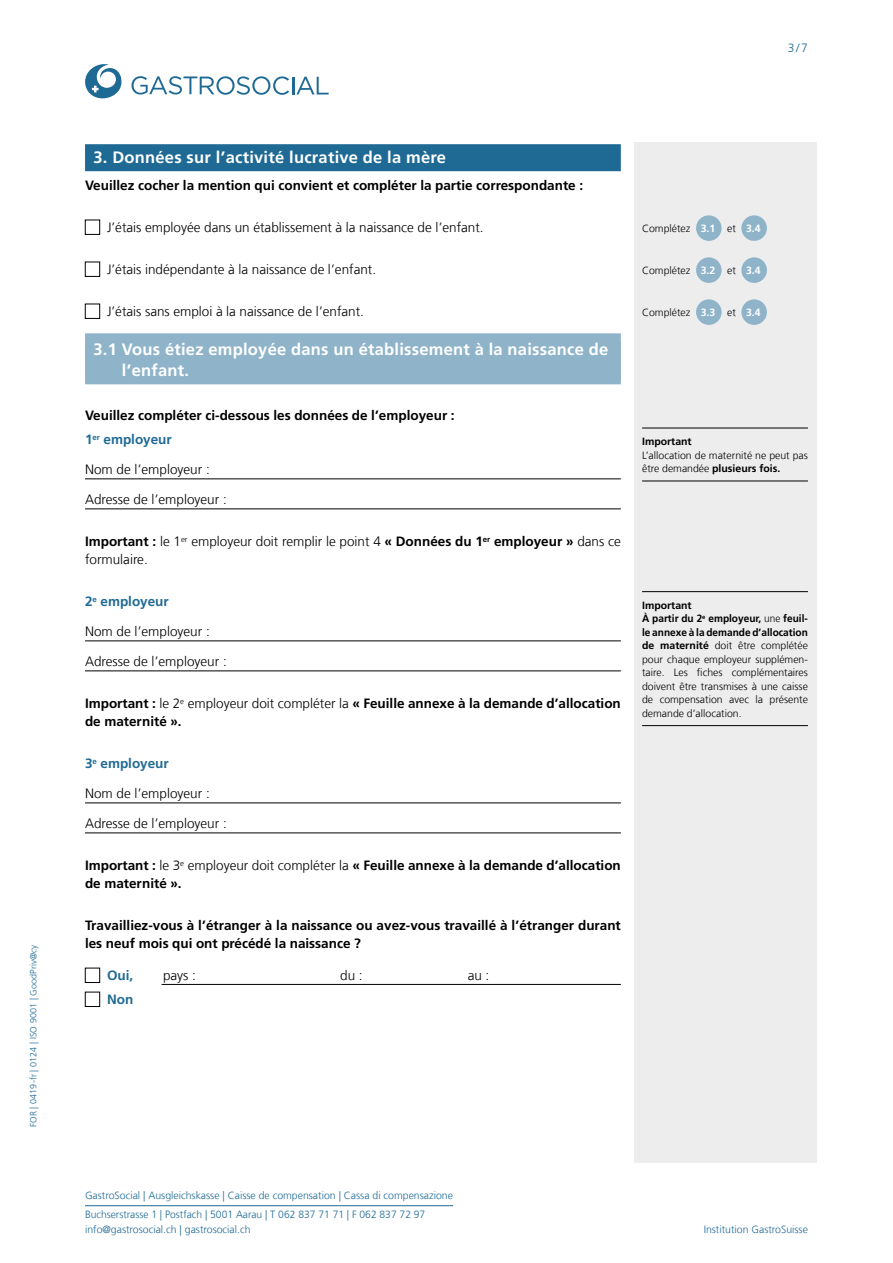
<style>
.page{position:relative;width:893px;height:1263px;background:#fff}
.page>*{position:absolute;margin:0;border:0;box-sizing:border-box;transform-origin:0 0}
.Headline_mit_Balken_2_Zeilen_50{font:700 16.5px/21px "Frutiger LT Com";letter-spacing:.015em;color:#fff}
.Headline_mit_Balken{font:700 16.5px "Frutiger LT Com";letter-spacing:.015em;color:#fff}
.Lauftext_mit_Einzug_Links_18{font:700 13.5px/18px "Frutiger LT Com";color:#000}
.Lauftext_mit_Kästchen{font:300 13.5px "Frutiger LT Com";color:#000}
.Lauftext{font:700 13.5px "Frutiger LT Com";color:#000}
.Lauftext_mit_Linie{font:300 13.5px "Frutiger LT Com";color:#000}
.Lauftext_mit_Einzug_Links_13{font:700 13.5px/18px "Frutiger LT Com";color:#000}
.Lauftext-2{font:300 13.5px/18px "Frutiger LT Com";color:#000}
.Lauftext_mit_Einzug_Links_13-2{font:700 13.5px "Frutiger LT Com";color:#1f6a95}
.Lauftext-3{font:700 13.5px "Frutiger LT Com";color:#1f6a95}
.Kästchen_mit_Linie_Einzug_13{font:300 13.5px "Frutiger LT Com";color:#000}
.Kästchen_mit_Linie_Einzug_13-2{font:700 13.5px "Frutiger LT Com";color:#1f6a95}
.Lauftext_mit_Kästchen_Einzug_13{font:700 13.5px "Frutiger LT Com";color:#1f6a95}
.t1{font:300 12px "Frutiger LT Com";color:#1f6a95}
.Hinweis{font:300 10.5px/13.5px "Frutiger LT Com";color:#000;scale:.96 1}
.t2{font:300 10.5px/19.2px "Frutiger LT Com";color:#1f6a95}
.Hinweis-2{font:300 10.5px/13.5px "Frutiger LT Com";color:#000}
.Vermerk{font:300 10.5px "Frutiger LT Com";color:#000}
.Linie_ohne_Text{font:700 10.5px "Frutiger LT Com";color:#fff}
.t3{font:300 9px "Frutiger LT Com";letter-spacing:.01em;color:#1f6a95}
.s1{font-weight:700}
.s2{font-weight:300}
</style>
<div class="page">
<svg style="left:131px;top:76px;width:198px;height:19px"></svg>
<svg style="left:85px;top:64px;width:36px;height:34px"></svg>
<hr style="left:85px;top:1205px;width:368px;height:1px;background:#1f6a95">
<div style="left:634px;top:142px;width:182px;height:1020px;background:#ededed"></div>
<div style="left:85px;top:144px;width:536px;height:27px;background:#1f6a95"></div>
<div style="left:85px;top:333px;width:536px;height:51px;background:#8fb4ca"></div>
<hr style="left:85px;top:479px;width:536px;height:1px;background:#000">
<hr style="left:85px;top:509px;width:536px;height:1px;background:#000">
<hr style="left:85px;top:641px;width:536px;height:1px;background:#000">
<hr style="left:85px;top:671px;width:536px;height:1px;background:#000">
<hr style="left:85px;top:803px;width:536px;height:1px;background:#000">
<hr style="left:85px;top:833px;width:536px;height:1px;background:#000">
<hr style="left:162px;top:984px;width:459px;height:1px;background:#000">
<div style="left:85px;top:220px;width:15px;height:15px;border:1px solid #000"></div>
<div style="left:85px;top:262px;width:15px;height:15px;border:1px solid #000"></div>
<div style="left:85px;top:304px;width:15px;height:15px;border:1px solid #000"></div>
<div style="left:85px;top:968px;width:15px;height:15px;border:1px solid #000"></div>
<div style="left:85px;top:992px;width:15px;height:15px;border:1px solid #000"></div>
<div style="left:696px;top:215px;width:26px;height:26px;background:#8fb4ca;border-radius:50%"></div>
<div style="left:741px;top:215px;width:26px;height:26px;background:#8fb4ca;border-radius:50%"></div>
<div style="left:696px;top:257px;width:26px;height:26px;background:#8fb4ca;border-radius:50%"></div>
<div style="left:741px;top:257px;width:26px;height:26px;background:#8fb4ca;border-radius:50%"></div>
<div style="left:696px;top:299px;width:26px;height:26px;background:#8fb4ca;border-radius:50%"></div>
<div style="left:741px;top:299px;width:26px;height:26px;background:#8fb4ca;border-radius:50%"></div>
<hr style="left:642px;top:428px;width:166px;height:1px;background:#000">
<hr style="left:642px;top:481px;width:166px;height:1px;background:#000">
<hr style="left:642px;top:591px;width:166px;height:1px;background:#000">
<hr style="left:642px;top:725px;width:166px;height:1px;background:#000">
<p class="t3" style="left:28px;top:1127px;width:184px;rotate:-90deg">FOR | 0419-fr | 0124 | ISO 9001 | GoodPriv@cy</p>
<p class="t1" style="left:788px;top:40px;width:22px">3/7</p>
<p class="Headline_mit_Balken" style="left:94px;top:147px;width:354px">3. Données sur l’activité lucrative de la mère</p>
<p class="Lauftext" style="left:85px;top:177px;width:500px">Veuillez cocher la mention qui convient et compléter la partie correspondante :</p>
<p class="Lauftext_mit_Kästchen" style="left:107px;top:219px;width:378px">J’étais employée dans un établissement à la naissance de l’enfant.</p>
<p class="Lauftext_mit_Kästchen" style="left:107px;top:261px;width:271px">J’étais indépendante à la naissance de l’enfant.</p>
<p class="Lauftext_mit_Kästchen" style="left:107px;top:303px;width:258px">J’étais sans emploi à la naissance de l’enfant.</p>
<p class="Headline_mit_Balken_2_Zeilen_50" style="left:122px;top:338px;width:488px;text-indent:-28px">3.1 Vous étiez employée dans un établissement à la naissance de l’enfant.</p>
<p class="Lauftext" style="left:85px;top:407px;width:371px">Veuillez compléter ci-dessous les données de l’employeur :</p>
<p class="Lauftext-3" style="left:85px;top:431px;width:88px">1<sup>er</sup> employeur</p>
<p class="Lauftext_mit_Linie" style="left:85px;top:461px;width:126px">Nom de l’employeur :</p>
<p class="Lauftext_mit_Linie" style="left:85px;top:491px;width:143px">Adresse de l’employeur :</p>
<p class="Lauftext-2" style="left:85px;top:533px;width:537px"><span class="s1">Important :</span> le 1<sup>er</sup> employeur doit remplir le point 4 <span class="s1">« Données du 1</span><sup>er</sup> <span class="s1">employeur »</span> dans ce formulaire.</p>
<p class="Lauftext_mit_Einzug_Links_13-2" style="left:85px;top:593px;width:85px">2<sup>e</sup> employeur</p>
<p class="Lauftext_mit_Linie" style="left:85px;top:623px;width:126px">Nom de l’employeur :</p>
<p class="Lauftext_mit_Linie" style="left:85px;top:653px;width:143px">Adresse de l’employeur :</p>
<p class="Lauftext_mit_Einzug_Links_18" style="left:85px;top:695px;width:537px">Important : <span class="s2">le 2</span><sup>e</sup> <span class="s2">employeur doit compléter la</span> « Feuille annexe à la demande d’allocation de maternité ».</p>
<p class="Lauftext_mit_Einzug_Links_13-2" style="left:85px;top:755px;width:85px">3<sup>e</sup> employeur</p>
<p class="Lauftext_mit_Linie" style="left:85px;top:785px;width:126px">Nom de l’employeur :</p>
<p class="Lauftext_mit_Linie" style="left:85px;top:815px;width:143px">Adresse de l’employeur :</p>
<p class="Lauftext_mit_Einzug_Links_18" style="left:85px;top:857px;width:537px">Important : <span class="s2">le 3</span><sup>e</sup> <span class="s2">employeur doit compléter la</span> « Feuille annexe à la demande d’allocation de maternité ».</p>
<p class="Lauftext_mit_Einzug_Links_13" style="left:85px;top:917px;width:537px">Travailliez-vous à l’étranger à la naissance ou avez-vous travaillé à l’étranger durant les neuf mois qui ont précédé la naissance ?</p>
<p class="Kästchen_mit_Linie_Einzug_13-2" style="left:107px;top:967px;width:28px">Oui,</p>
<p class="Kästchen_mit_Linie_Einzug_13" style="left:163px;top:967px;width:34px">pays :</p>
<p class="Kästchen_mit_Linie_Einzug_13" style="left:340px;top:967px;width:24px">du :</p>
<p class="Kästchen_mit_Linie_Einzug_13" style="left:468px;top:967px;width:23px">au :</p>
<p class="Lauftext_mit_Kästchen_Einzug_13" style="left:107px;top:991px;width:28px">Non</p>
<p class="Vermerk" style="left:642px;top:222px;width:50px">Complétez</p>
<p class="Linie_ohne_Text" style="left:701px;top:222px;width:16px">3.1</p>
<p class="Vermerk" style="left:727px;top:222px;width:10px">et</p>
<p class="Linie_ohne_Text" style="left:746px;top:222px;width:16px">3.4</p>
<p class="Vermerk" style="left:642px;top:264px;width:50px">Complétez</p>
<p class="Linie_ohne_Text" style="left:701px;top:264px;width:16px">3.2</p>
<p class="Vermerk" style="left:727px;top:264px;width:10px">et</p>
<p class="Linie_ohne_Text" style="left:746px;top:264px;width:16px">3.4</p>
<p class="Vermerk" style="left:642px;top:306px;width:50px">Complétez</p>
<p class="Linie_ohne_Text" style="left:701px;top:306px;width:16px">3.3</p>
<p class="Vermerk" style="left:727px;top:306px;width:10px">et</p>
<p class="Linie_ohne_Text" style="left:746px;top:306px;width:16px">3.4</p>
<p class="Hinweis-2" style="left:642px;top:435px;width:167px"><span class="s1">Important<br></span>L’allocation de maternité ne peut pas être demandée <span class="s1">plusieurs fois.</span></p>
<p class="Hinweis" style="left:642px;top:598px;width:174px"><span class="s1">Important<br>À partir du 2</span><sup>e</sup> <span class="s1">employeur,</span> une <span class="s1">feuil&shy;le annexe à la demande d’allocation de maternité</span> doit être complétée pour chaque employeur supplémen&shy;taire. Les fiches complémentaires doivent être transmises à une caisse de compensation avec la présente demande d’allocation.</p>
<p class="t2" style="left:85px;top:1185px;width:369px">GastroSocial | Ausgleichskasse | Caisse de compensation | Cassa di compensazione<br>Buchserstrasse 1 | Postfach | 5001 Aarau | T 062 837 71 71 | F 062 837 72 97</p>
<p class="t2" style="left:85px;top:1220px;width:167px">info@gastrosocial.ch | gastrosocial.ch</p>
<p class="t2" style="left:704px;top:1220px;width:106px">Institution GastroSuisse</p>
</div>
